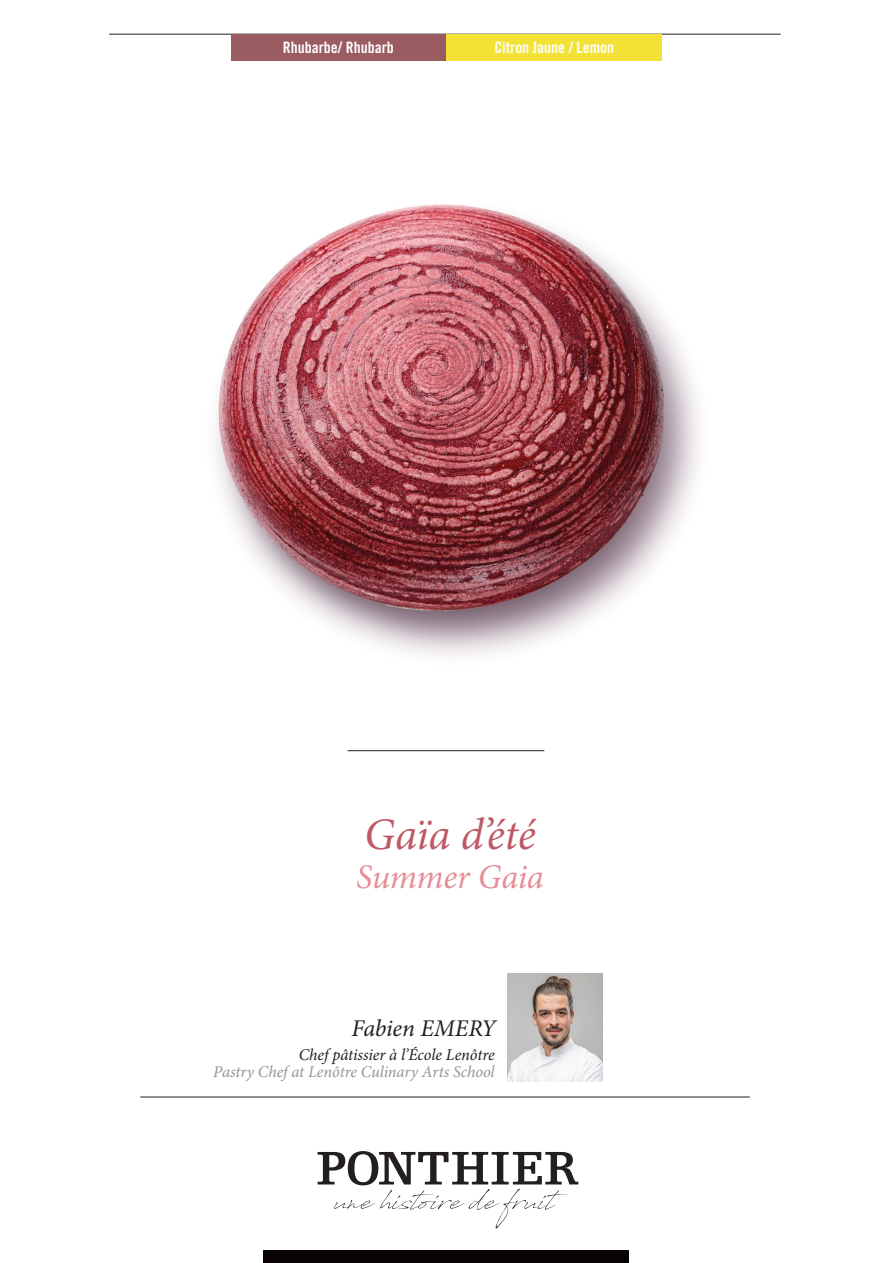
<style>
.page{position:relative;width:893px;height:1263px;background:#fff}
.page>*{position:absolute;margin:0;border:0;box-sizing:border-box;transform-origin:0 0}
.t1{font:italic 45px "Minion Pro";letter-spacing:-.005em;color:#be5a66}
.t2{font:italic 34.5px "Minion Pro";letter-spacing:-.01em;color:#e58e97}
.t3{font:italic 24px "Minion Pro";letter-spacing:-.005em;color:#231f20}
.t4{font:italic 16.5px "Minion Pro";letter-spacing:-.005em;color:#939598}
.t5{font:italic 16.5px "Minion Pro";letter-spacing:-.005em;color:#231f20}
.t6{font:15.75px "Trade Gothic Bold Cond Twenty";color:#fff}
</style>
<div class="page">
<img style="left:128px;top:33px;width:637px;height:719px">
<svg style="left:318px;top:1151px;width:260px;height:77px"></svg>
<img style="left:507px;top:973px;width:96px;height:108px">
<hr style="left:109px;top:34px;width:672px;height:1px;background:#231f20">
<hr style="left:140px;top:1097px;width:610px;height:1px;background:#231f20">
<hr style="left:348px;top:750px;width:196px;height:1px;background:#231f20">
<div style="left:231px;top:34px;width:215px;height:27px;background:#9a5c60"></div>
<div style="left:446px;top:34px;width:216px;height:27px;background:#f3e236"></div>
<div style="left:264px;top:1250px;width:365px;height:13px;background:#080302"></div>
<p class="t6" style="left:283px;top:38px;width:113px">Rhubarbe/ Rhubarb</p>
<p class="t6" style="left:494px;top:38px;width:121px">Citron Jaune / Lemon</p>
<p class="t1" style="left:364px;top:804px;width:173px">Gaïa d’été</p>
<p class="t2" style="left:356px;top:853px;width:189px">Summer Gaia</p>
<p class="t3" style="left:352px;top:1012px;width:146px">Fabien EMERY</p>
<p class="t5" style="left:299px;top:1044px;width:197px">Chef pâtissier à l’École Lenôtre</p>
<p class="t4" style="left:213px;top:1060px;width:283px">Pastry Chef at Lenôtre Culinary Arts School</p>
</div>
